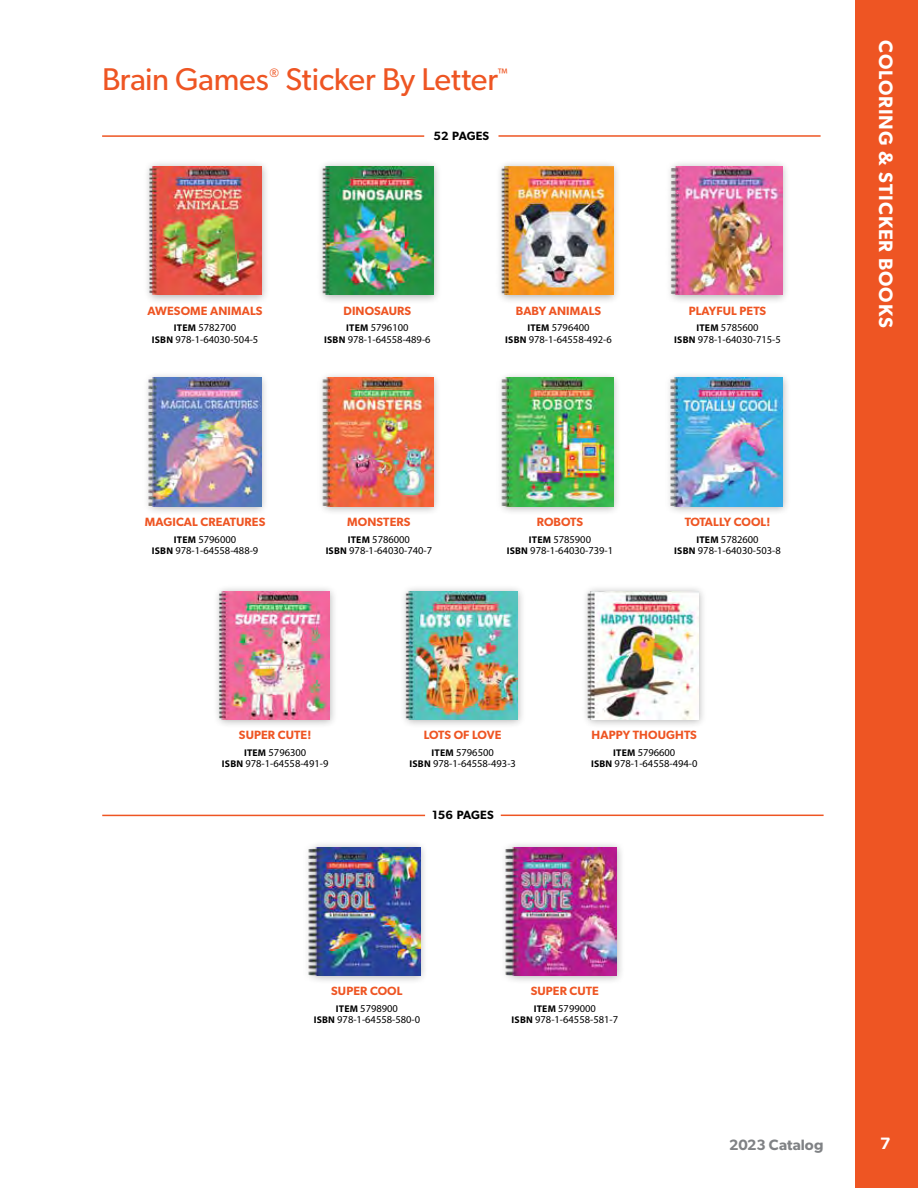
<style>
.page{position:relative;width:918px;height:1188px;background:#fff}
.page>*{position:absolute;margin:0;border:0;box-sizing:border-box;transform-origin:0 0}
.t1{font:31.5px "Gibson";letter-spacing:-.01em;color:#ee5523}
.t2{font:600 19.5px "Gibson";letter-spacing:.05em;color:#fff}
.t3{font:600 16.5px "Gibson";color:#fff}
.t4{font:600 15px "Gibson";letter-spacing:-.01em;color:#808285}
.t5{font:12.3px "Gibson";color:#ee5523}
.t6{font:600 12px "Gibson";letter-spacing:.01em;color:#ee5523}
.t7{font:600 12px "Gibson";letter-spacing:.01em;color:#000}
.t8{font:600 12px "Gibson";letter-spacing:-.01em;color:#ee5523}
.t9{font:600 12px "Gibson";letter-spacing:-.015em;color:#ee5523}
.t10{font:10.5px/11.7px "Myriad Pro";color:#000;text-align:center}
.s1{font-weight:700;font-size:9.75px}
</style>
<div class="page">
<div style="left:855px;top:0;width:63px;height:1188px;background:#ee5523"></div>
<div style="left:495px;top:371px;width:126px;height:145px;background:#000;opacity:.3"></div>
<img style="left:501px;top:378px;width:112px;height:128px">
<div style="left:664px;top:371px;width:127px;height:145px;background:#000;opacity:.3"></div>
<img style="left:670px;top:378px;width:113px;height:128px">
<div style="left:315px;top:371px;width:127px;height:145px;background:#000;opacity:.3"></div>
<img style="left:321px;top:378px;width:112px;height:128px">
<div style="left:142px;top:160px;width:128px;height:144px;background:#000;opacity:.3"></div>
<img style="left:149px;top:166px;width:113px;height:129px">
<div style="left:664px;top:160px;width:126px;height:144px;background:#000;opacity:.3"></div>
<img style="left:670px;top:166px;width:112px;height:129px">
<div style="left:495px;top:160px;width:127px;height:144px;background:#000;opacity:.3"></div>
<img style="left:501px;top:166px;width:112px;height:129px">
<div style="left:315px;top:160px;width:127px;height:144px;background:#000;opacity:.3"></div>
<img style="left:321px;top:166px;width:113px;height:129px">
<div style="left:142px;top:371px;width:128px;height:145px;background:#000;opacity:.3"></div>
<img style="left:149px;top:378px;width:112px;height:128px">
<hr style="left:102px;top:135px;width:322px;height:2px;background:#ee5523">
<hr style="left:498px;top:135px;width:323px;height:2px;background:#ee5523">
<div style="left:212px;top:584px;width:126px;height:145px;background:#000;opacity:.3"></div>
<img style="left:217px;top:591px;width:113px;height:128px">
<div style="left:580px;top:584px;width:127px;height:145px;background:#000;opacity:.3"></div>
<img style="left:587px;top:591px;width:112px;height:128px">
<div style="left:398px;top:584px;width:128px;height:145px;background:#000;opacity:.3"></div>
<img style="left:405px;top:591px;width:112px;height:128px">
<hr style="left:102px;top:815px;width:323px;height:1px;background:#ee5523">
<hr style="left:501px;top:815px;width:323px;height:1px;background:#ee5523">
<div style="left:302px;top:840px;width:127px;height:145px;background:#000;opacity:.3"></div>
<img style="left:308px;top:847px;width:112px;height:128px">
<div style="left:498px;top:840px;width:127px;height:145px;background:#000;opacity:.3"></div>
<img style="left:504px;top:847px;width:113px;height:128px">
<h1 class="t1" style="left:102px;top:60px;width:168px">Brain Games</h1>
<p class="t5" style="left:270px;top:65px;width:11px">®</p>
<h1 class="t1" style="left:285px;top:60px;width:214px">Sticker By Letter</h1>
<p class="t5" style="left:498px;top:65px;width:12px">™</p>
<p class="t7" style="left:433px;top:129px;width:57px">52 PAGES</p>
<p class="t6" style="left:148px;top:303px;width:116px">AWESOME ANIMALS</p>
<p class="t10" style="left:152px;top:321px;width:108px"><span class="s1">ITEM</span> 5782700<br><span class="s1">ISBN</span> 978-1-64030-504-5</p>
<p class="t6" style="left:343px;top:303px;width:69px">DINOSAURS</p>
<p class="t10" style="left:324px;top:321px;width:108px"><span class="s1">ITEM</span> 5796100<br><span class="s1">ISBN</span> 978-1-64558-489-6</p>
<p class="t6" style="left:516px;top:303px;width:87px">BABY ANIMALS</p>
<p class="t10" style="left:505px;top:321px;width:108px"><span class="s1">ITEM</span> 5796400<br><span class="s1">ISBN</span> 978-1-64558-492-6</p>
<p class="t6" style="left:689px;top:303px;width:79px">PLAYFUL PETS</p>
<p class="t10" style="left:674px;top:321px;width:108px"><span class="s1">ITEM</span> 5785600<br><span class="s1">ISBN</span> 978-1-64030-715-5</p>
<p class="t6" style="left:145px;top:515px;width:122px">MAGICAL CREATURES</p>
<p class="t10" style="left:152px;top:533px;width:108px"><span class="s1">ITEM</span> 5796000<br><span class="s1">ISBN</span> 978-1-64558-488-9</p>
<p class="t6" style="left:347px;top:515px;width:65px">MONSTERS</p>
<p class="t10" style="left:326px;top:533px;width:108px"><span class="s1">ITEM</span> 5786000<br><span class="s1">ISBN</span> 978-1-64030-740-7</p>
<p class="t6" style="left:537px;top:515px;width:48px">ROBOTS</p>
<p class="t10" style="left:507px;top:533px;width:108px"><span class="s1">ITEM</span> 5785900<br><span class="s1">ISBN</span> 978-1-64030-739-1</p>
<p class="t8" style="left:685px;top:515px;width:87px">TOTALLY COOL!</p>
<p class="t10" style="left:674px;top:533px;width:108px"><span class="s1">ITEM</span> 5782600<br><span class="s1">ISBN</span> 978-1-64030-503-8</p>
<p class="t6" style="left:239px;top:728px;width:74px">SUPER CUTE!</p>
<p class="t10" style="left:222px;top:746px;width:108px"><span class="s1">ITEM</span> 5796300<br><span class="s1">ISBN</span> 978-1-64558-491-9</p>
<p class="t9" style="left:424px;top:728px;width:79px">LOTS OF LOVE</p>
<p class="t10" style="left:409px;top:746px;width:108px"><span class="s1">ITEM</span> 5796500<br><span class="s1">ISBN</span> 978-1-64558-493-3</p>
<p class="t7" style="left:432px;top:808px;width:63px">156 PAGES</p>
<p class="t6" style="left:592px;top:728px;width:107px">HAPPY THOUGHTS</p>
<p class="t10" style="left:591px;top:746px;width:108px"><span class="s1">ITEM</span> 5796600<br><span class="s1">ISBN</span> 978-1-64558-494-0</p>
<p class="t6" style="left:331px;top:984px;width:73px">SUPER COOL</p>
<p class="t10" style="left:314px;top:1002px;width:108px"><span class="s1">ITEM</span> 5798900<br><span class="s1">ISBN</span> 978-1-64558-580-0</p>
<p class="t6" style="left:531px;top:984px;width:70px">SUPER CUTE</p>
<p class="t10" style="left:512px;top:1002px;width:108px"><span class="s1">ITEM</span> 5799000<br><span class="s1">ISBN</span> 978-1-64558-581-7</p>
<h2 class="t2" style="left:898px;top:40px;width:289px;rotate:90deg">COLORING &amp; STICKER BOOKS</h2>
<h3 class="t4" style="left:729px;top:1135px;width:96px">2023 Catalog</h3>
<h3 class="t3" style="left:880px;top:1134px;width:12px">7</h3>
</div>
